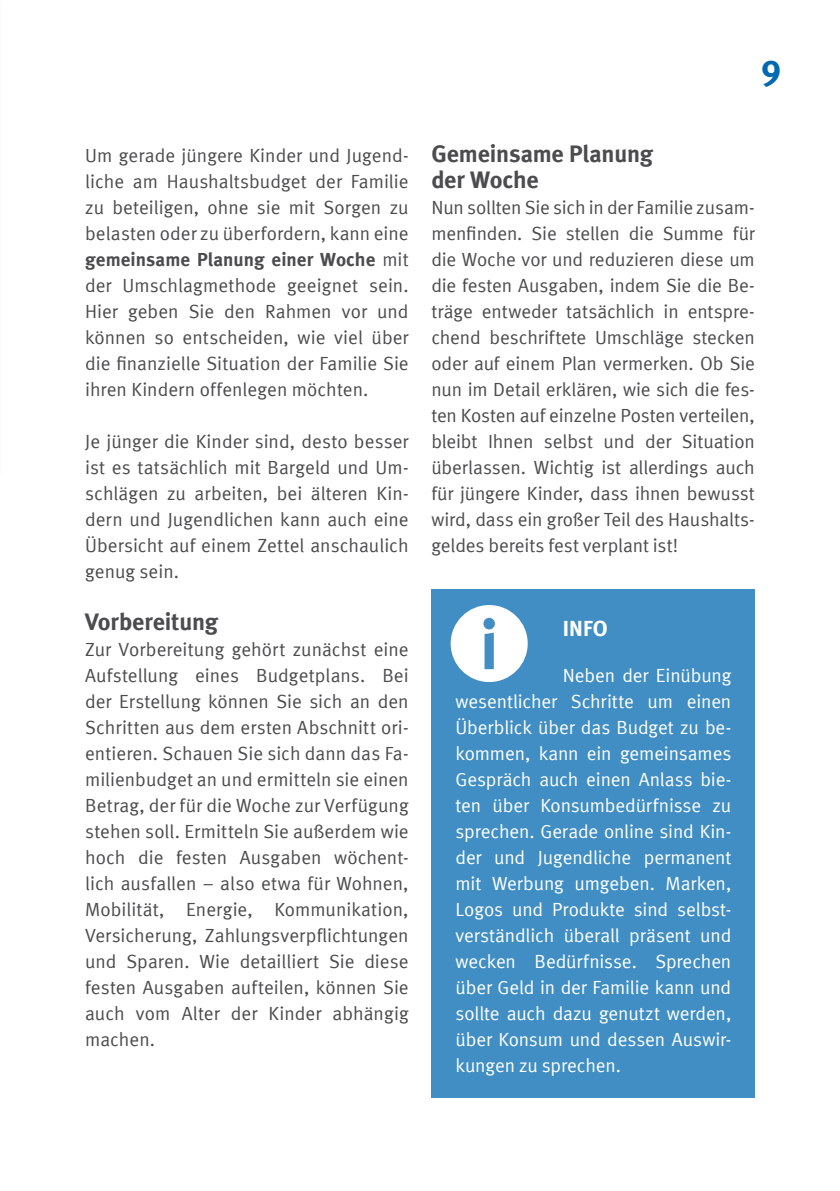
<style>
.page{position:relative;width:840px;height:1191px;background:#fff}
.page>*{position:absolute;margin:0;border:0;box-sizing:border-box;transform-origin:0 0}
.t1{font:36px "Meta Plus Bold Caps";color:#0069af}
.t2{font:700 24px/26px "Meta";letter-spacing:-.01em;color:#4c4c4e}
.t3{font:700 22px "Meta";color:#fff}
.t4{font:19px/26px "Meta Normal";color:#4c4c4e;text-align:justify}
.t5{font:19px/26px "Meta Normal";letter-spacing:-.005em;color:#fff;text-align:justify}
.t6{font:700 19px "Meta";color:#4c4c4e}
.s1{font-family:"Meta Normal";font-weight:400}
</style>
<div class="page">
<div style="left:431px;top:590px;width:323px;height:507px;background:#408ec3"></div>
<svg style="left:450px;top:605px;width:77px;height:77px"></svg>
<h1 class="t1" style="left:761px;top:51px;width:21px">9</h1>
<p class="t4" style="left:85px;top:142px;width:325px">Um gerade jüngere Kinder und Jugend&shy;liche am Haushaltsbudget der Familie zu beteiligen, ohne sie mit Sorgen zu belasten oder zu überfordern, kann eine</p>
<p class="t6" style="left:85px;top:248px;width:325px">gemeinsame Planung einer Woche <span class="s1">mit</span></p>
<p class="t4" style="left:85px;top:272px;width:325px">der Umschlagmethode geeignet sein.<br>Hier geben Sie den Rahmen vor und können so entscheiden, wie viel über die finanzielle Situation der Familie Sie ihren Kindern offenlegen möchten.</p>
<p class="t4" style="left:85px;top:428px;width:325px">Je jünger die Kinder sind, desto besser ist es tatsächlich mit Bargeld und Um&shy;schlägen zu arbeiten, bei älteren Kin&shy;dern und Jugendlichen kann auch eine Übersicht auf einem Zettel anschaulich genug sein.</p>
<p class="t2" style="left:85px;top:608px;width:134px">Vorbereitung</p>
<p class="t4" style="left:85px;top:636px;width:325px">Zur Vorbereitung gehört zunächst eine Aufstellung eines Budgetplans. Bei der Erstellung können Sie sich an den Schritten aus dem ersten Abschnitt ori&shy;entieren. Schauen Sie sich dann das Fa&shy;milienbudget an und ermitteln sie einen Betrag, der für die Woche zur Verfügung stehen soll. Ermitteln Sie außerdem wie hoch die festen Ausgaben wöchent&shy;lich ausfallen – also etwa für Wohnen, Mobilität, Energie, Kommunikation, Versicherung, Zahlungsverpflichtungen und Sparen. Wie detailliert Sie diese festen Ausgaben aufteilen, können Sie auch vom Alter der Kinder abhängig machen.</p>
<p class="t2" style="left:431px;top:140px;width:223px">Gemeinsame Planung der Woche</p>
<p class="t4" style="left:431px;top:194px;width:325px">Nun sollten Sie sich in der Familie zusam&shy;menfinden. Sie stellen die Summe für die Woche vor und reduzieren diese um die festen Ausgaben, indem Sie die Be&shy;träge entweder tatsächlich in entspre&shy;chend beschriftete Umschläge stecken oder auf einem Plan vermerken. Ob Sie nun im Detail erklären, wie sich die fes&shy;ten Kosten auf einzelne Posten verteilen, bleibt Ihnen selbst und der Situation überlassen. Wichtig ist allerdings auch für jüngere Kinder, dass ihnen bewusst wird, dass ein großer Teil des Haushalts&shy;geldes bereits fest verplant ist!</p>
<p class="t3" style="left:562px;top:616px;width:46px">INFO</p>
<p class="t5" style="left:455px;top:662px;width:277px;text-indent:107px">Neben der Einübung wesentlicher Schritte um einen Überblick über das Budget zu be&shy;kommen, kann ein gemeinsames Gespräch auch einen Anlass bie&shy;ten über Konsumbedürfnisse zu sprechen. Gerade online sind Kin&shy;der und Jugendliche permanent mit Werbung umgeben. Marken, Logos und Produkte sind selbst&shy;verständlich überall präsent und wecken Bedürfnisse. Sprechen über Geld in der Familie kann und sollte auch dazu genutzt werden, über Konsum und dessen Auswir&shy;kungen zu sprechen.</p>
</div>
